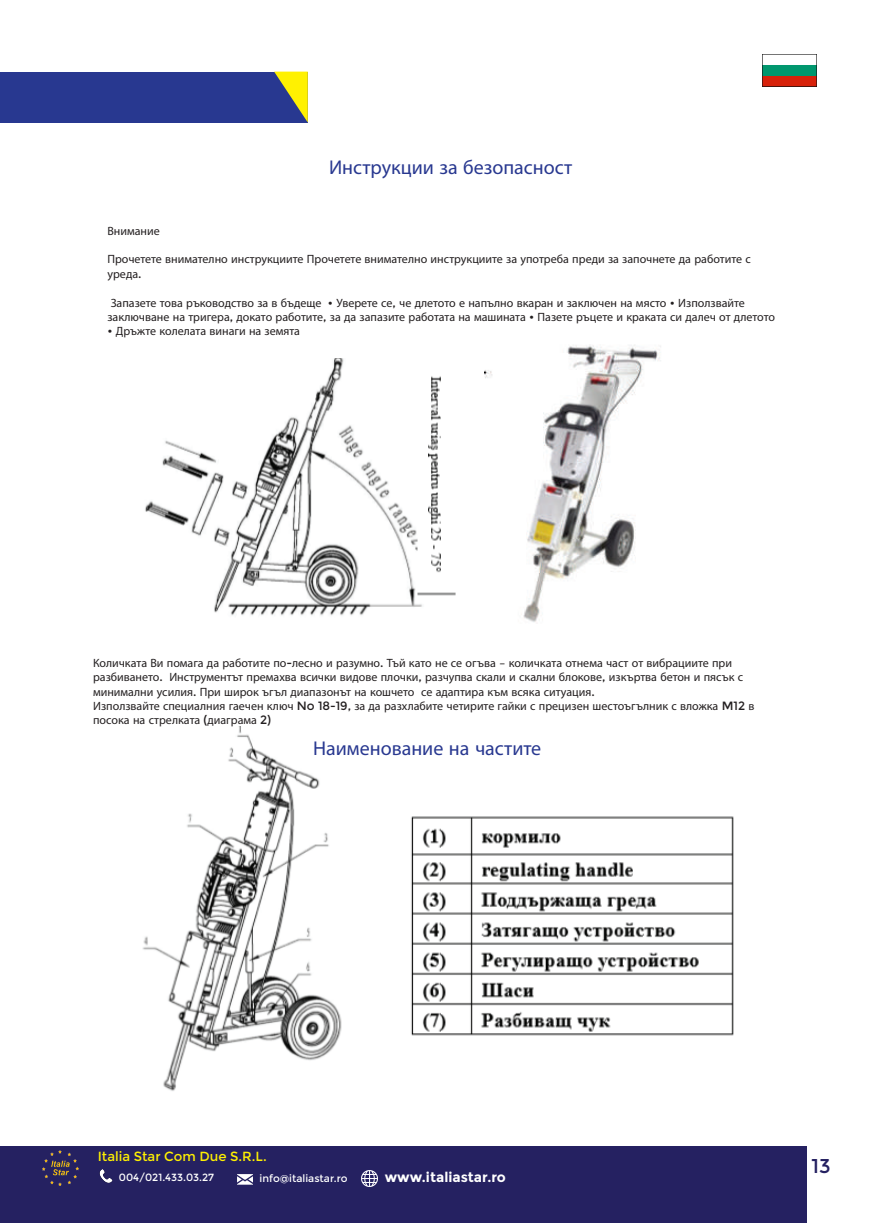
<style>
.page{position:relative;width:874px;height:1225px;background:#fff}
.page>*{position:absolute;margin:0;border:0;box-sizing:border-box;transform-origin:0 0}
.t1{font:20px "Myriad Pro";color:#283890}
.t2{font:20px "Montserrat";color:#252161}
.t3{font:700 13.8px "Montserrat";color:#fff}
.t4{font:13.2px "Montserrat";color:#fff101}
.t5{font:12px/14.4px "Myriad Pro";color:#231f20}
.t6{font:10.4px "Montserrat";color:#fff}
.s1{font-family:"Montserrat"}
</style>
<div class="page">
<img style="left:142px;top:726px;width:200px;height:365px">
<div style="left:0;top:1146px;width:805px;height:76px;background:#252161"></div>
<img style="left:42px;top:1150px;width:36px;height:35px">
<svg style="left:100px;top:1169px;width:13px;height:13px"></svg>
<img style="left:237px;top:1174px;width:16px;height:11px">
<img style="left:361px;top:1170px;width:16px;height:16px">
<div style="left:1px;top:72px;width:306px;height:50px;background:#283890"></div>
<svg style="left:274px;top:72px;width:33px;height:49px"></svg>
<img style="left:145px;top:358px;width:311px;height:258px">
<img style="left:484px;top:345px;width:177px;height:277px">
<img style="left:411px;top:816px;width:323px;height:220px">
<img style="left:762px;top:54px;width:54px;height:33px">
<h1 class="t1" style="left:329px;top:155px;width:245px">Инструкции за безопасност</h1>
<p class="t5" style="left:107px;top:223px;width:54px">Внимание</p>
<p class="t5" style="left:107px;top:252px;width:644px">Прочетете внимателно инструкциите Прочетете внимателно инструкциите за употреба преди за започнете да работите с уреда<span class="s1">.</span></p>
<p class="t5" style="left:107px;top:295px;width:668px">Запазете това ръководство за в бъдеще <span class="s1">•</span> Уверете се<span class="s1">,</span> че длетото е напълно вкаран и заключен на място <span class="s1">•</span> Използвайте заключване на тригера<span class="s1">,</span> докато работите<span class="s1">,</span> за да запазите работата на машината <span class="s1">•</span> Пазете ръцете и краката си далеч от длетото</p>
<p class="t5" style="left:107px;top:324px;width:194px"><span class="s1">•</span> Дръжте колелата винаги на земята</p>
<p class="t5" style="left:93px;top:655px;width:662px">Количката Ви помага да работите по<span class="s1">-</span>лесно и разумно<span class="s1">.</span> Тъй като не се огъва <span class="s1">–</span> количката отнема част от вибрациите при разбиването<span class="s1">.</span> Инструментът премахва всички видове плочки<span class="s1">,</span> разчупва скали и скални блокове<span class="s1">,</span> изкъртва бетон и пясък с минимални усилия<span class="s1">.</span> При широк ъгъл диапазонът на кошчето се адаптира към всяка ситуация<span class="s1">.<br></span>Използвайте специалния гаечен ключ <span class="s1">No 18-19,</span> за да разхлабите четирите гайки с прецизен шестоъгълник с вложка <span class="s1">M12</span> в посока на стрелката <span class="s1">(</span>диаграма <span class="s1">2)</span></p>
<h1 class="t1" style="left:313px;top:736px;width:229px">Наименование на частите</h1>
<p class="t4" style="left:98px;top:1149px;width:170px">Italia Star Com Due S.R.L.</p>
<p class="t6" style="left:119px;top:1171px;width:97px">004/021.433.03.27</p>
<p class="t6" style="left:259px;top:1172px;width:89px">info@italiastar.ro</p>
<p class="t3" style="left:384px;top:1168px;width:123px">www.italiastar.ro</p>
<h1 class="t2" style="left:811px;top:1154px;width:21px">13</h1>
</div>
